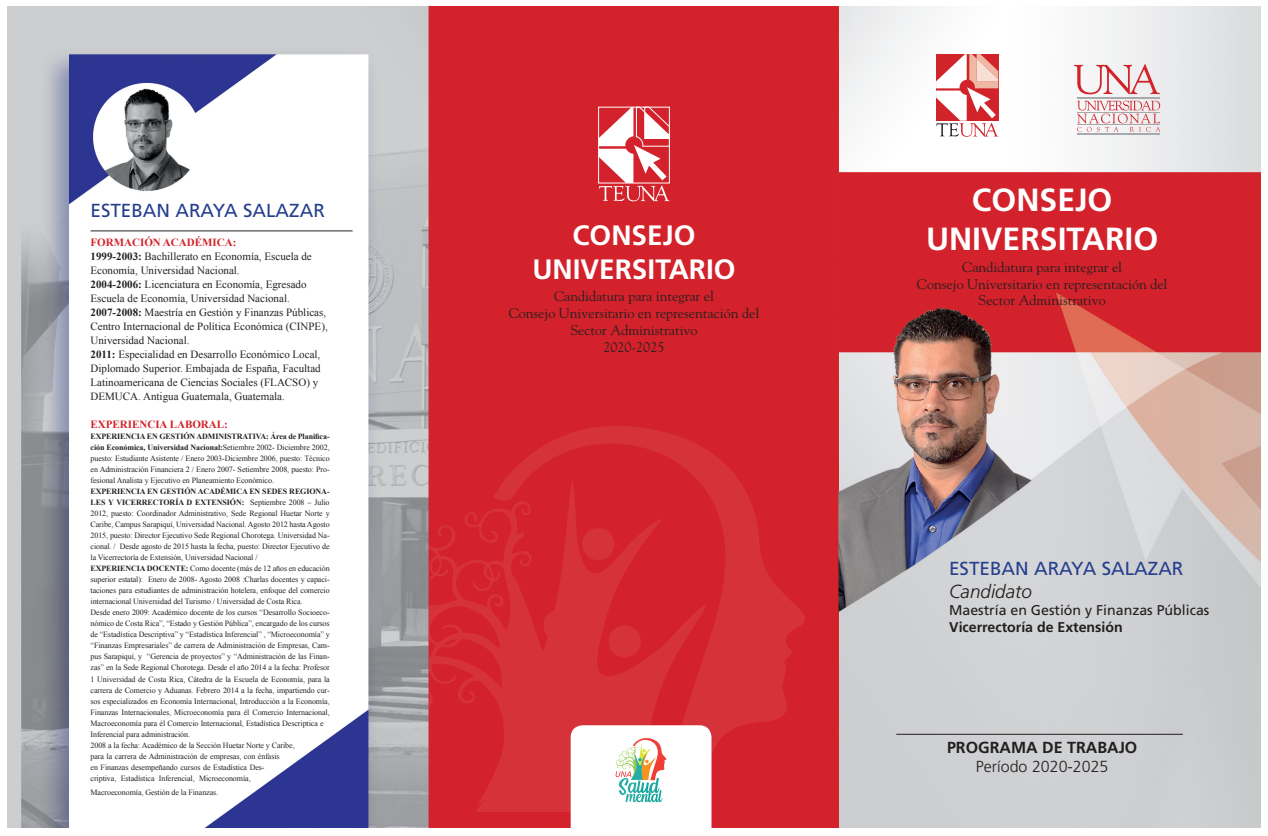
<style>
.page{position:relative;width:1268px;height:836px;background:#fff}
.page>*{position:absolute;margin:0;border:0;box-sizing:border-box;transform-origin:0 0}
.t1{font:700 32px/38.4px "Frutiger";color:#fff;text-align:center}
.t2{font:700 28px/33.6px "Frutiger";color:#fff;text-align:center}
.t3{font:18.9px "Frutiger";color:#253f8e}
.t4{font:italic 300 18.9px "Frutiger";color:#231f20}
.t5{font:700 16px "Frutiger";color:#231f20}
.t6{font:300 16px "Frutiger";color:#231f20}
.t7{font:14.1px "Frutiger";color:#231f20}
.t8{font:700 14.1px "Frutiger";color:#231f20}
.t9{font:14px/16.8px "Goudy";color:#231f20;text-align:center}
.t10{font:11px/14px "Times New Roman";color:#231f20}
.t11{font:700 11px "Times New Roman";color:#d1232a}
.t12{font:8px/11px "Times New Roman";letter-spacing:-.01em;color:#231f20;text-align:justify}
.s1{font-weight:700;color:#d1232a}
.s2{font-weight:700}
</style>
<div class="page">
<img style="left:7px;top:7px;width:1253px;height:820px">
<hr style="left:896px;top:733px;width:286px;height:1px;background:#231f20">
<svg style="left:598px;top:107px;width:71px;height:94px"></svg>
<hr style="left:90px;top:230px;width:262px;height:1px;background:#231f20">
<svg style="left:935px;top:54px;width:63px;height:83px"></svg>
<svg style="left:1076px;top:100px;width:84px;height:32px"></svg>
<hr style="left:1076px;top:97px;width:83px;height:2px;background:#a8a9ad">
<hr style="left:1076px;top:133px;width:83px;height:2px;background:#a8a9ad">
<hr style="left:1076px;top:125px;width:83px;height:1px;background:#a8a9ad">
<hr style="left:1076px;top:112px;width:83px;height:1px;background:#a8a9ad">
<svg style="left:1073px;top:64px;width:87px;height:30px"></svg>
<svg style="left:493px;top:424px;width:312px;height:390px;background:#d42730"></svg>
<svg style="left:430px;top:461px;width:302px;height:367px;background:#d8434a"></svg>
<h3 class="t3" style="left:90px;top:199px;width:236px">ESTEBAN ARAYA SALAZAR</h3>
<p class="t10" style="left:90px;top:235px;width:239px"><span class="s1">FORMACIÓN ACADÉMICA:<br></span><span class="s2">1999-2003:</span> Bachillerato en Economía, Escuela de Economía, Universidad Nacional.<br><span class="s2">2004-2006:</span> Licenciatura en Economía, Egresado Escuela de Economía, Universidad Nacional.<br><span class="s2">2007-2008:</span> Maestría en Gestión y Finanzas Públicas, Centro Internacional de Política Económica (CINPE), Universidad Nacional.<br><span class="s2">2011:</span> Especialidad en Desarrollo Económico Local, Diplomado Superior. Embajada de España, Facultad Latinoamericana de Ciencias Sociales (FLACSO) y DEMUCA. Antigua Guatemala, Guatemala.</p>
<h3 class="t11" style="left:90px;top:417px;width:139px">EXPERIENCIA LABORAL:</h3>
<p class="t12" style="left:90px;top:431px;width:241px"><span class="s2">EXPERIENCIA EN GESTIÓN ADMINISTRATIVA: Área de Planifica&shy;ción Económica, Universidad Nacional:</span>Setiembre 2002- Diciembre 2002, puesto: Estudiante Asistente / Enero 2003-Diciembre 2006, puesto: Técnico en Administración Financiera 2 / Enero 2007- Setiembre 2008, puesto: Pro&shy;fesional Analista y Ejecutivo en Planeamiento Económico.</p>
<p class="t12" style="left:90px;top:486px;width:241px;text-align:left"><span class="s2">EXPERIENCIA EN GESTIÓN ACADÉMICA EN SEDES REGIONA-LES Y VICERRECTORÍA D EXTENSIÓN:</span> Septiembre 2008 – Julio 2012, puesto: Coordinador Administrativo, Sede Regional Huetar Norte y Caribe, Campus Sarapiquí, Universidad Nacional. Agosto 2012 hasta Agosto 2015, puesto: Director Ejecutivo Sede Regional Chorotega. Universidad Na&shy;cional. / Desde agosto de 2015 hasta la fecha, puesto: Director Ejecutivo de la Vicerrectoría de Extensión, Universidad Nacional /<br><span class="s2">EXPERIENCIA DOCENTE:</span> Como docente (más de 12 años en educación superior estatal): Enero de 2008- Agosto 2008 :Charlas docentes y capaci&shy;taciones para estudiantes de administración hotelera, enfoque del comercio internacional Universidad del Turismo / Universidad de Costa Rica.<br>Desde enero 2009: Académico docente de los cursos “Desarrollo Socioeco&shy;nómico de Costa Rica”, “Estado y Gestión Pública”, encargado de los cursos de “Estadística Descriptiva” y “Estadística Inferencial” , “Microeconomía” y “Finanzas Empresariales” de carrera de Administración de Empresas, Cam&shy;pus Sarapiquí, y “Gerencia de proyectos” y “Administración de las Finan&shy;zas” en la Sede Regional Chorotega. Desde el año 2014 a la fecha: Profesor 1 Universidad de Costa Rica, Cátedra de la Escuela de Economía, para la carrera de Comercio y Aduanas. Febrero 2014 a la fecha, impartiendo cur&shy;sos especializados en Economía Internacional, Introducción a la Economía, Finanzas Internacionales, Microeconomía para él Comercio Internacional, Macroeconomía para él Comercio Internacional, Estadística Descriptica e Inferencial para administración.<br>2008 a la fecha: Académico de la Sección Huetar Norte y Caribe,<br>para la carrera de Administración de empresas, con énfasis<br>en Finanzas desempeñando cursos de Estadística Des-<br>criptiva, Estadística Inferencial, Microeconomía,</p>
<p class="t12" style="left:90px;top:786px;width:129px">Macroeconomía, Gestión de la Finanzas.</p>
<h1 class="t1" style="left:926px;top:180px;width:234px">CONSEJO<br>UNIVERSITARIO</h1>
<h3 class="t9" style="left:916px;top:258px;width:252px">Candidatura para integrar el<br>Consejo Universitario en representación del</h3>
<h2 class="t2" style="left:532px;top:218px;width:205px">CONSEJO<br>UNIVERSITARIO</h2>
<h3 class="t9" style="left:554px;top:287px;width:161px">Candidatura para integrar el</h3>
<h3 class="t9" style="left:978px;top:292px;width:129px">Sector Administrativo</h3>
<h3 class="t9" style="left:508px;top:304px;width:252px">Consejo Universitario en representación del<br>Sector Administrativo<br>2020-2025</h3>
<h3 class="t3" style="left:949px;top:557px;width:236px">ESTEBAN ARAYA SALAZAR</h3>
<h3 class="t4" style="left:949px;top:580px;width:84px">Candidato</h3>
<h3 class="t7" style="left:949px;top:601px;width:262px">Maestría en Gestión y Finanzas Públicas</h3>
<h3 class="t8" style="left:949px;top:618px;width:175px">Vicerrectoría de Extensión</h3>
<h3 class="t5" style="left:946px;top:738px;width:192px">PROGRAMA DE TRABAJO</h3>
<h3 class="t6" style="left:975px;top:757px;width:134px">Período 2020-2025</h3>
</div>
